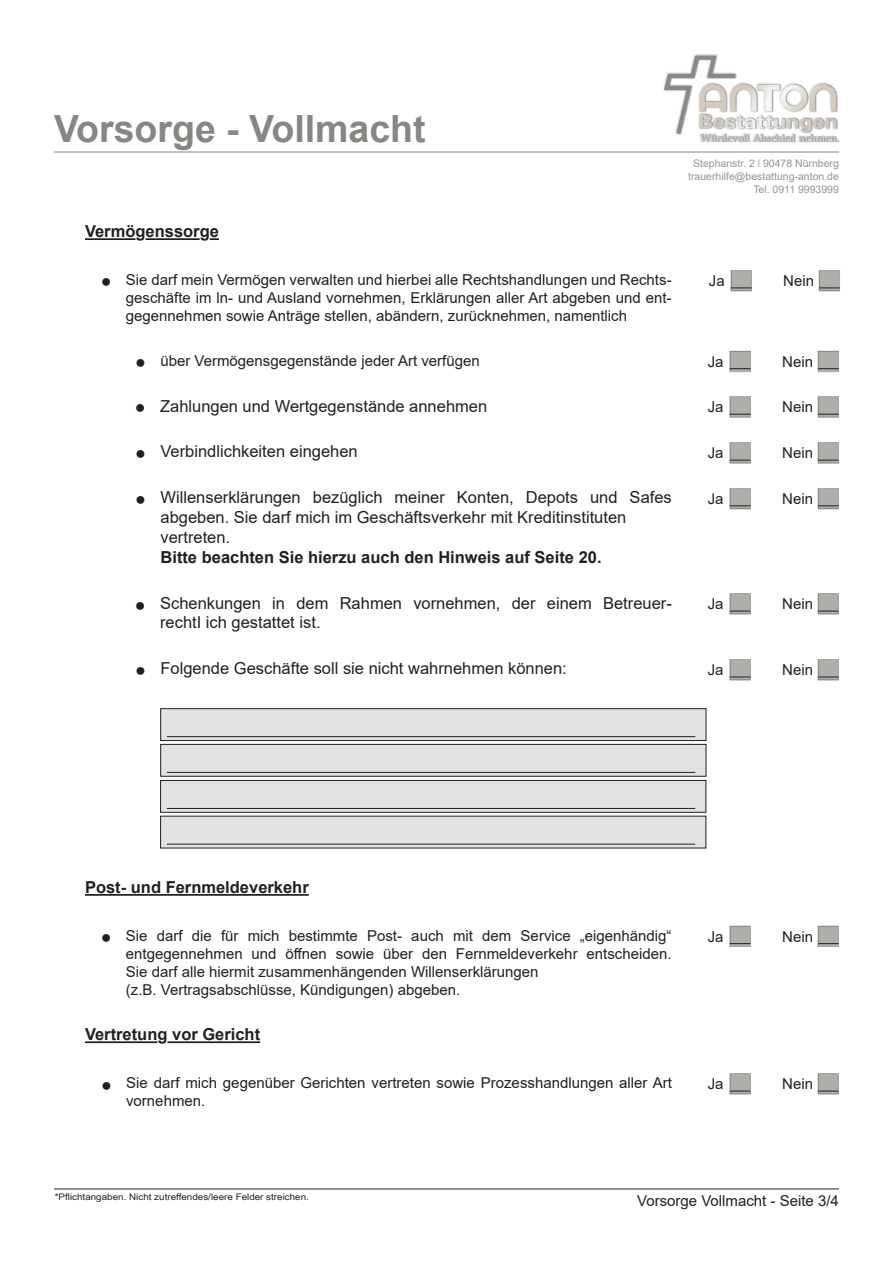
<style>
.page{position:relative;width:893px;height:1263px;background:#fff}
.page>*{position:absolute;margin:0;border:0;box-sizing:border-box;transform-origin:0 0}
.t1{font:700 37.5px "Arial";color:#878682}
.t2{font:18px "Arial";color:#231f20}
.t3{font:16.5px/19.8px "Arial";color:#231f20}
.t4{font:700 16.5px "Arial";color:#231f20}
.t5{font:15px/18px "Arial";color:#231f20}
.t6{font:10.5px "Arial";color:#959490}
.t7{font:9px "Arial Narrow";color:#231f20;scale:1.33 1}
.s1{font-size:18px}
</style>
<div class="page">
<svg style="left:730px;top:926px;width:21px;height:21px"></svg>
<svg style="left:818px;top:926px;width:21px;height:21px"></svg>
<hr style="left:85px;top:894px;width:224px;height:2px;background:#231f20">
<svg style="left:730px;top:1073px;width:21px;height:21px"></svg>
<svg style="left:818px;top:1073px;width:21px;height:21px"></svg>
<hr style="left:85px;top:1041px;width:72px;height:2px;background:#231f20">
<hr style="left:168px;top:1041px;width:92px;height:2px;background:#231f20">
<hr style="left:54px;top:152px;width:785px;height:1px;background:#878682">
<img style="left:665px;top:56px;width:174px;height:86px">
<svg style="left:730px;top:659px;width:21px;height:21px"></svg>
<svg style="left:818px;top:659px;width:21px;height:21px"></svg>
<svg style="left:730px;top:593px;width:21px;height:21px"></svg>
<svg style="left:818px;top:593px;width:21px;height:21px"></svg>
<svg style="left:730px;top:488px;width:21px;height:21px"></svg>
<svg style="left:818px;top:488px;width:21px;height:21px"></svg>
<svg style="left:730px;top:396px;width:21px;height:22px"></svg>
<svg style="left:818px;top:396px;width:21px;height:22px"></svg>
<svg style="left:731px;top:270px;width:21px;height:21px"></svg>
<svg style="left:819px;top:270px;width:21px;height:21px"></svg>
<svg style="left:730px;top:442px;width:21px;height:21px"></svg>
<svg style="left:818px;top:442px;width:21px;height:21px"></svg>
<svg style="left:730px;top:351px;width:21px;height:21px"></svg>
<svg style="left:818px;top:351px;width:21px;height:21px"></svg>
<hr style="left:85px;top:238px;width:50px;height:2px;background:#231f20">
<hr style="left:146px;top:238px;width:54px;height:2px;background:#231f20">
<svg style="left:210px;top:238px;width:9px;height:2px"></svg>
<div style="left:161px;top:709px;width:545px;height:31px;background:#e1e2e4"></div>
<div style="left:160px;top:708px;width:546px;height:33px;border:1px solid #231f20"></div>
<hr style="left:167px;top:736px;width:528px;height:1px;background:#231f20">
<div style="left:161px;top:744px;width:545px;height:32px;background:#e1e2e4"></div>
<div style="left:160px;top:744px;width:546px;height:32px;border:1px solid #231f20"></div>
<hr style="left:167px;top:772px;width:528px;height:1px;background:#231f20">
<div style="left:161px;top:780px;width:545px;height:32px;background:#e1e2e4"></div>
<div style="left:160px;top:780px;width:546px;height:32px;border:1px solid #231f20"></div>
<hr style="left:167px;top:808px;width:528px;height:1px;background:#231f20">
<div style="left:161px;top:816px;width:545px;height:32px;background:#e1e2e4"></div>
<hr style="left:167px;top:844px;width:528px;height:1px;background:#231f20">
<hr style="left:54px;top:1188px;width:785px;height:1px;background:#231f20">
<h1 class="t1" style="left:54px;top:102px;width:373px">Vorsorge - Vollmacht</h1>
<p class="t4" style="left:85px;top:220px;width:135px">Vermögenssorge</p>
<p class="t5" style="left:126px;top:270px;width:547px;text-align:justify">Sie darf mein Vermögen verwalten und hierbei alle Rechtshandlungen und Rechts&shy;geschäfte im ln- und Ausland vornehmen, Erklärungen aller Art abgeben und ent&shy;gegennehmen sowie Anträge stellen, abändern, zurücknehmen, namentlich</p>
<p class="t5" style="left:160px;top:351px;width:321px">über Vermögensgegenstände jeder Art verfügen</p>
<p class="t3" style="left:160px;top:396px;width:329px">Zahlungen und Wertgegenstände annehmen</p>
<p class="t3" style="left:160px;top:441px;width:199px">Verbindlichkeiten eingehen</p>
<p class="t3" style="left:160px;top:487px;width:513px;text-indent:-25px"><span class="s1">●</span> Willenserklärungen bezüglich meiner Konten, Depots und Safes abgeben. Sie darf mich im Geschäftsverkehr mit Kreditinstituten vertreten.</p>
<p class="t4" style="left:160px;top:545px;width:443px">Bitte beachten Sie hierzu auch den Hinweis auf Seite 20.</p>
<p class="t2" style="left:135px;top:592px;width:12px">●</p>
<p class="t2" style="left:101px;top:268px;width:12px">●</p>
<p class="t2" style="left:135px;top:349px;width:12px">●</p>
<p class="t2" style="left:135px;top:394px;width:12px">●</p>
<p class="t2" style="left:135px;top:440px;width:12px">●</p>
<p class="t3" style="left:160px;top:593px;width:513px">Schenkungen in dem Rahmen vornehmen, der einem Betreuer&shy;rechtI ich gestattet ist.</p>
<p class="t3" style="left:160px;top:659px;width:408px">Folgende Geschäfte soll sie nicht wahrnehmen können:</p>
<p class="t2" style="left:135px;top:658px;width:12px">●</p>
<p class="t6" style="left:693px;top:156px;width:147px">Stephanstr. 2 I 90478 Nürnberg</p>
<p class="t6" style="left:688px;top:169px;width:152px">trauerhilfe@bestattung-anton.de</p>
<p class="t6" style="left:753px;top:182px;width:87px">Tel. 0911 9993999</p>
<p class="t5" style="left:709px;top:272px;width:17px">Ja</p>
<p class="t5" style="left:783px;top:272px;width:32px">Nein</p>
<p class="t5" style="left:708px;top:353px;width:17px">Ja</p>
<p class="t5" style="left:782px;top:353px;width:32px">Nein</p>
<p class="t5" style="left:708px;top:398px;width:17px">Ja</p>
<p class="t5" style="left:782px;top:398px;width:32px">Nein</p>
<p class="t5" style="left:708px;top:444px;width:17px">Ja</p>
<p class="t5" style="left:782px;top:444px;width:32px">Nein</p>
<p class="t5" style="left:708px;top:490px;width:17px">Ja</p>
<p class="t5" style="left:782px;top:490px;width:32px">Nein</p>
<p class="t5" style="left:708px;top:595px;width:17px">Ja</p>
<p class="t5" style="left:782px;top:595px;width:32px">Nein</p>
<p class="t5" style="left:708px;top:661px;width:17px">Ja</p>
<p class="t5" style="left:782px;top:661px;width:32px">Nein</p>
<p class="t4" style="left:85px;top:876px;width:225px">Post- und Fernmeldeverkehr</p>
<p class="t5" style="left:126px;top:926px;width:547px">Sie darf die für mich bestimmte Post- auch mit dem Service „eigenhändig“ entgegennehmen und öffnen sowie über den Fernmeldeverkehr entscheiden.<br>Sie darf alle hiermit zusammenhängenden Willenserklärungen<br>(z.B. Vertragsabschlüsse, Kündigungen) abgeben.</p>
<p class="t2" style="left:101px;top:924px;width:12px">●</p>
<p class="t5" style="left:708px;top:927px;width:17px">Ja</p>
<p class="t5" style="left:782px;top:927px;width:32px">Nein</p>
<p class="t4" style="left:85px;top:1023px;width:177px">Vertretung vor Gericht</p>
<p class="t5" style="left:101px;top:1074px;width:572px"><span class="s1">●</span> Sie darf mich gegenüber Gerichten vertreten sowie Prozesshandlungen aller Art</p>
<p class="t5" style="left:708px;top:1075px;width:17px">Ja</p>
<p class="t5" style="left:782px;top:1075px;width:32px">Nein</p>
<p class="t5" style="left:126px;top:1092px;width:81px">vornehmen.</p>
<p class="t7" style="left:55px;top:1190px;width:193px">*Pflichtangaben. Nicht zutreffendes/leere Felder streichen.</p>
<p class="t5" style="left:637px;top:1192px;width:203px">Vorsorge Vollmacht - Seite 3/4</p>
</div>
